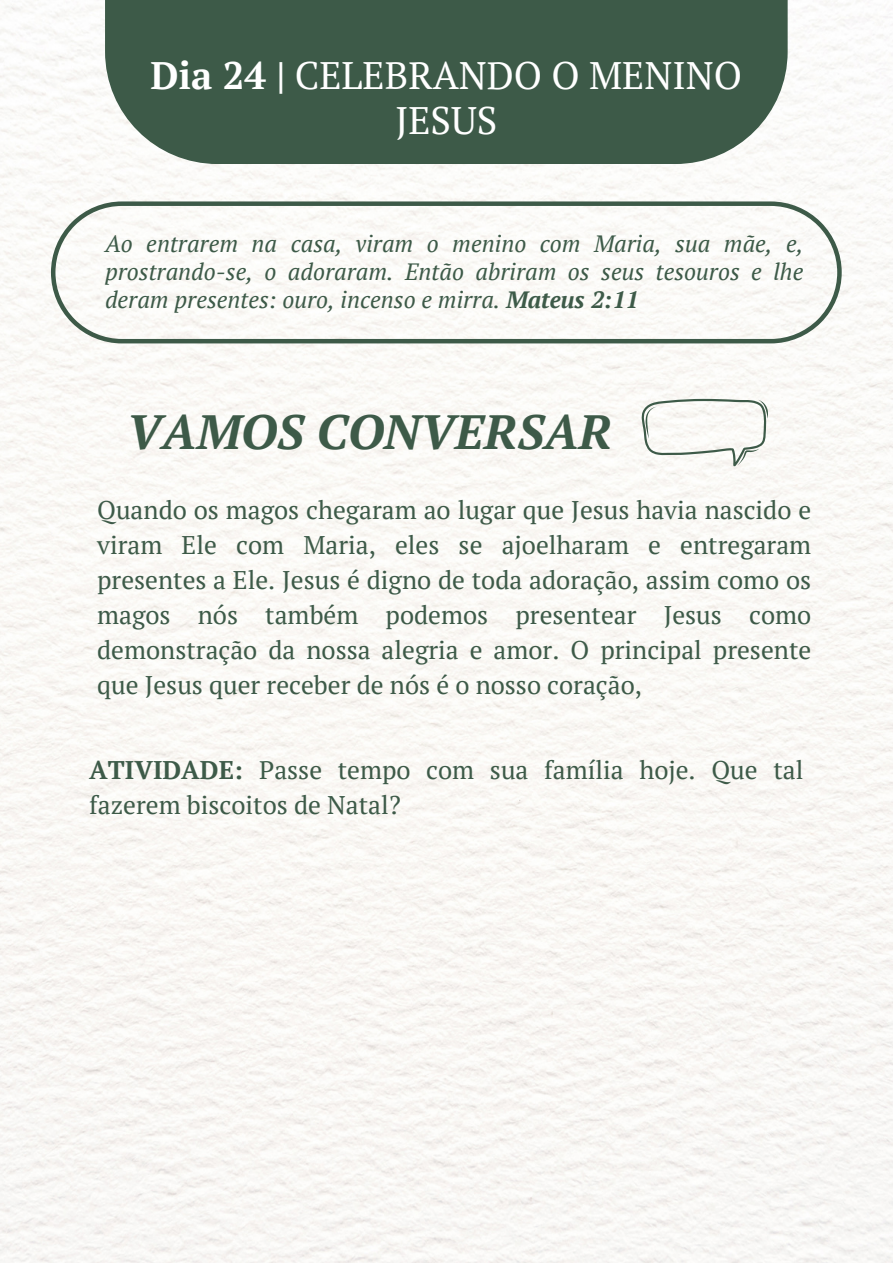
<style>
.page{position:relative;width:893px;height:1264px;background:#fff}
.page>*{position:absolute;margin:0;border:0;box-sizing:border-box;transform-origin:0 0}
.t1{font:italic 700 48px "PT Serif";color:#3d5a48}
.t2{font:38.25px/45px "PT Serif";color:#fff;text-align:center}
.t3{font:25.5px/34.8px "PT Serif";color:#3d5a48;text-align:justify}
.t4{font:italic 23.55px/28px "PT Serif";color:#3d5a48;text-align:justify}
.s1{font-weight:700}
</style>
<div class="page">
<div style="left:0;top:0;width:892px;height:1262px;background:#faf8f5"></div>
<div style="left:105px;top:0;width:682px;height:164px;background:#3d5a48"></div>
<svg style="left:51px;top:201px;width:790px;height:142px"></svg>
<svg style="left:641px;top:399px;width:126px;height:67px"></svg>
<p class="t2" style="left:150px;top:52px;width:593px"><span class="s1">Dia 24 |</span> CELEBRANDO O MENINO<br>JESUS</p>
<p class="t4" style="left:105px;top:229px;width:699px">Ao entrarem na casa, viram o menino com Maria, sua mãe, e, prostrando-se, o adoraram. Então abriram os seus tesouros e lhe deram presentes: ouro, incenso e mirra. <span class="s1">Mateus 2:11</span></p>
<p class="t1" style="left:127px;top:399px;width:486px">VAMOS CONVERSAR</p>
<p class="t3" style="left:97px;top:492px;width:715px">Quando os magos chegaram ao lugar que Jesus havia nascido e viram Ele com Maria, eles se ajoelharam e entregaram presentes a Ele. Jesus é digno de toda adoração, assim como os magos nós também podemos presentear Jesus como demonstração da nossa alegria e amor. O principal presente que Jesus quer receber de nós é o nosso coração,</p>
<p class="t3" style="left:89px;top:752px;width:715px"><span class="s1">ATIVIDADE:</span> Passe tempo com sua família hoje. Que tal fazerem biscoitos de Natal?</p>
</div>
